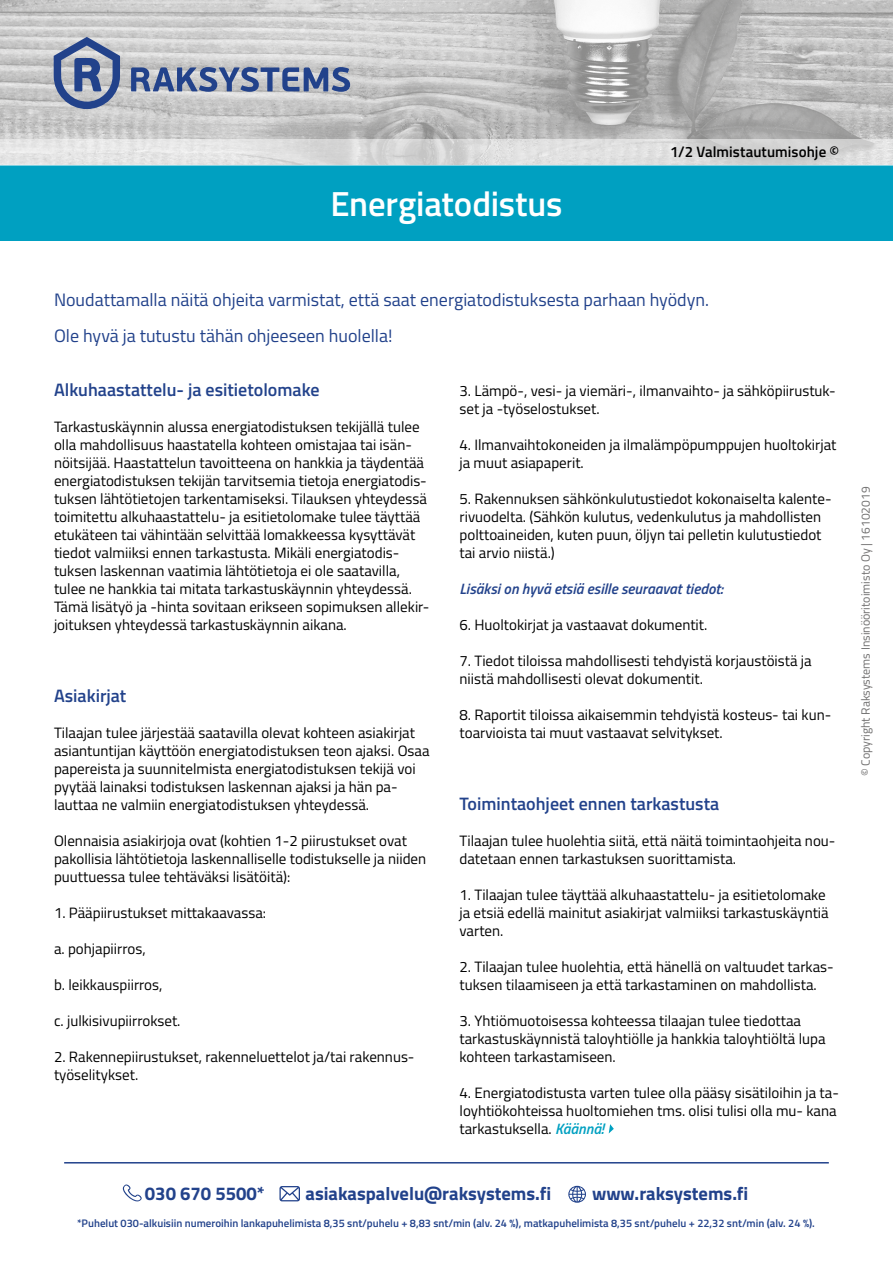
<style>
.page{position:relative;width:893px;height:1263px;background:#fff}
.page>*{position:absolute;margin:0;border:0;box-sizing:border-box;transform-origin:0 0}
.PÄÄOTSIKKO{font:600 34.8px "Titillium";letter-spacing:-.005em;color:#fff}
.ALAPALKKI2{font:700 18.6px "Titillium";color:#22428b}
.INGRESSI_UUSI{font:18px "Titillium";color:#22428b}
.VÄLIOTSIKKO{font:600 18px "Titillium";color:#22428b}
.LEIPIS{font:15px/18px "Titillium";color:#000}
.LEIPIS-2{font:italic 600 15px "Titillium";color:#22428b}
.t1{font:600 15px "Titillium";letter-spacing:.005em;color:#000}
.Leipis{font:12px "Titillium";color:#706f6f}
.ALATEKSTI_PUH_HINNAT{font:600 10.95px "Titillium";color:#22428b}
.s1{font-weight:600;font-style:italic;color:#00a0c1}
</style>
<div class="page">
<img style="left:0;top:0;width:893px;height:139px">
<div style="left:0;top:165px;width:893px;height:76px;background:#00a0c1"></div>
<svg style="left:0;top:139px;width:893px;height:26px;background:#dcdcdc"></svg>
<svg style="left:131px;top:67px;width:219px;height:25px;background:#7887aa"></svg>
<svg style="left:54px;top:37px;width:66px;height:72px;background:#818faf"></svg>
<svg style="left:609px;top:1124px;width:5px;height:9px"></svg>
<hr style="left:64px;top:1162px;width:765px;height:1px;background:#22428b">
<svg style="left:568px;top:1186px;width:18px;height:17px"></svg>
<svg style="left:123px;top:1184px;width:19px;height:17px"></svg>
<svg style="left:279px;top:1186px;width:21px;height:15px"></svg>
<p class="PÄÄOTSIKKO" style="left:330px;top:178px;width:234px">Energiatodistus</p>
<p class="t1" style="left:670px;top:141px;width:171px">1/2 Valmistautumisohje ©</p>
<p class="INGRESSI_UUSI" style="left:54px;top:287px;width:656px">Noudattamalla näitä ohjeita varmistat, että saat energiatodistuksesta parhaan hyödyn.</p>
<p class="INGRESSI_UUSI" style="left:54px;top:323px;width:340px">Ole hyvä ja tutustu tähän ohjeeseen huolella!</p>
<p class="LEIPIS" style="left:459px;top:381px;width:378px">3. Lämpö-, vesi- ja viemäri-, ilmanvaihto- ja sähköpiirustuk&shy;set ja -työselostukset.</p>
<p class="LEIPIS" style="left:459px;top:435px;width:378px">4. Ilmanvaihtokoneiden ja ilmalämpöpumppujen huoltokirjat ja muut asiapaperit.</p>
<p class="LEIPIS" style="left:459px;top:489px;width:374px">5. Rakennuksen sähkönkulutustiedot kokonaiselta kalente&shy;rivuodelta. (Sähkön kulutus, vedenkulutus ja mahdollisten polttoaineiden, kuten puun, öljyn tai pelletin kulutustiedot tai arvio niistä.)</p>
<p class="LEIPIS-2" style="left:459px;top:577px;width:265px">Lisäksi on hyvä etsiä esille seuraavat tiedot:</p>
<p class="LEIPIS" style="left:459px;top:615px;width:249px">6. Huoltokirjat ja vastaavat dokumentit.</p>
<p class="LEIPIS" style="left:459px;top:651px;width:354px">7. Tiedot tiloissa mahdollisesti tehdyistä korjaustöistä ja niistä mahdollisesti olevat dokumentit.</p>
<p class="LEIPIS" style="left:459px;top:705px;width:373px">8. Raportit tiloissa aikaisemmin tehdyistä kosteus- tai kun&shy;toarvioista tai muut vastaavat selvitykset.</p>
<p class="VÄLIOTSIKKO" style="left:54px;top:376px;width:267px">Alkuhaastattelu- ja esitietolomake</p>
<p class="LEIPIS" style="left:54px;top:417px;width:377px">Tarkastuskäynnin alussa energiatodistuksen tekijällä tulee olla mahdollisuus haastatella kohteen omistajaa tai isän&shy;nöitsijää. Haastattelun tavoitteena on hankkia ja täydentää energiatodistuksen tekijän tarvitsemia tietoja energiatodis&shy;tuksen lähtötietojen tarkentamiseksi. Tilauksen yhteydessä toimitettu alkuhaastattelu- ja esitietolomake tulee täyttää etukäteen tai vähintään selvittää lomakkeessa kysyttävät tiedot valmiiksi ennen tarkastusta. Mikäli energiatodis&shy;tuksen laskennan vaatimia lähtötietoja ei ole saatavilla, tulee ne hankkia tai mitata tarkastuskäynnin yhteydessä.<br>Tämä lisätyö ja -hinta sovitaan erikseen sopimuksen allekir&shy;joituksen yhteydessä tarkastuskäynnin aikana.</p>
<p class="VÄLIOTSIKKO" style="left:54px;top:682px;width:74px">Asiakirjat</p>
<p class="LEIPIS" style="left:54px;top:723px;width:377px">Tilaajan tulee järjestää saatavilla olevat kohteen asiakirjat asiantuntijan käyttöön energiatodistuksen teon ajaksi. Osaa papereista ja suunnitelmista energiatodistuksen tekijä voi pyytää lainaksi todistuksen laskennan ajaksi ja hän pa&shy;lauttaa ne valmiin energiatodistuksen yhteydessä.</p>
<p class="LEIPIS" style="left:54px;top:831px;width:374px">Olennaisia asiakirjoja ovat (kohtien 1-2 piirustukset ovat pakollisia lähtötietoja laskennalliselle todistukselle ja niiden puuttuessa tulee tehtäväksi lisätöitä):</p>
<p class="LEIPIS" style="left:54px;top:903px;width:214px">1. Pääpiirustukset mittakaavassa:</p>
<p class="LEIPIS" style="left:54px;top:939px;width:93px">a. pohjapiirros,</p>
<p class="LEIPIS" style="left:54px;top:975px;width:110px">b. leikkauspiirros,</p>
<p class="LEIPIS" style="left:54px;top:1011px;width:128px">c. julkisivupiirrokset.</p>
<p class="LEIPIS" style="left:54px;top:1047px;width:362px">2. Rakennepiirustukset, rakenneluettelot ja/tai rakennus&shy;työselitykset.</p>
<p class="VÄLIOTSIKKO" style="left:459px;top:790px;width:261px">Toimintaohjeet ennen tarkastusta</p>
<p class="LEIPIS" style="left:459px;top:831px;width:377px">Tilaajan tulee huolehtia siitä, että näitä toimintaohjeita nou&shy;datetaan ennen tarkastuksen suorittamista.</p>
<p class="LEIPIS" style="left:459px;top:885px;width:371px">1. Tilaajan tulee täyttää alkuhaastattelu- ja esitietolomake ja etsiä edellä mainitut asiakirjat valmiiksi tarkastuskäyntiä varten.</p>
<p class="LEIPIS" style="left:459px;top:957px;width:376px">2. Tilaajan tulee huolehtia, että hänellä on valtuudet tarkas&shy;tuksen tilaamiseen ja että tarkastaminen on mahdollista.</p>
<p class="LEIPIS" style="left:459px;top:1011px;width:367px">3. Yhtiömuotoisessa kohteessa tilaajan tulee tiedottaa tarkastuskäynnistä taloyhtiölle ja hankkia taloyhtiöltä lupa kohteen tarkastamiseen.</p>
<p class="LEIPIS" style="left:459px;top:1083px;width:381px">4. Energiatodistusta varten tulee olla pääsy sisätiloihin ja ta&shy;loyhtiökohteissa huoltomiehen tms. olisi tulisi olla mu- kana tarkastuksella. <span class="s1">Käännä!</span></p>
<p class="ALAPALKKI2" style="left:145px;top:1179px;width:121px">030 670 5500*</p>
<p class="ALAPALKKI2" style="left:306px;top:1179px;width:247px">asiakaspalvelu@raksystems.fi</p>
<p class="ALAPALKKI2" style="left:592px;top:1179px;width:158px">www.raksystems.fi</p>
<p class="ALATEKSTI_PUH_HINNAT" style="left:77px;top:1215px;width:739px">*Puhelut 030-alkuisiin numeroihin lankapuhelimista 8,35 snt/puhelu + 8,83 snt/min (alv. 24 %), matkapuhelimista 8,35 snt/puhelu + 22,32 snt/min (alv. 24 %).</p>
<p class="Leipis" style="left:857px;top:776px;width:291px;rotate:-90deg">© Copyright Raksystems Insinööritoimisto Oy | 16102019</p>
</div>
